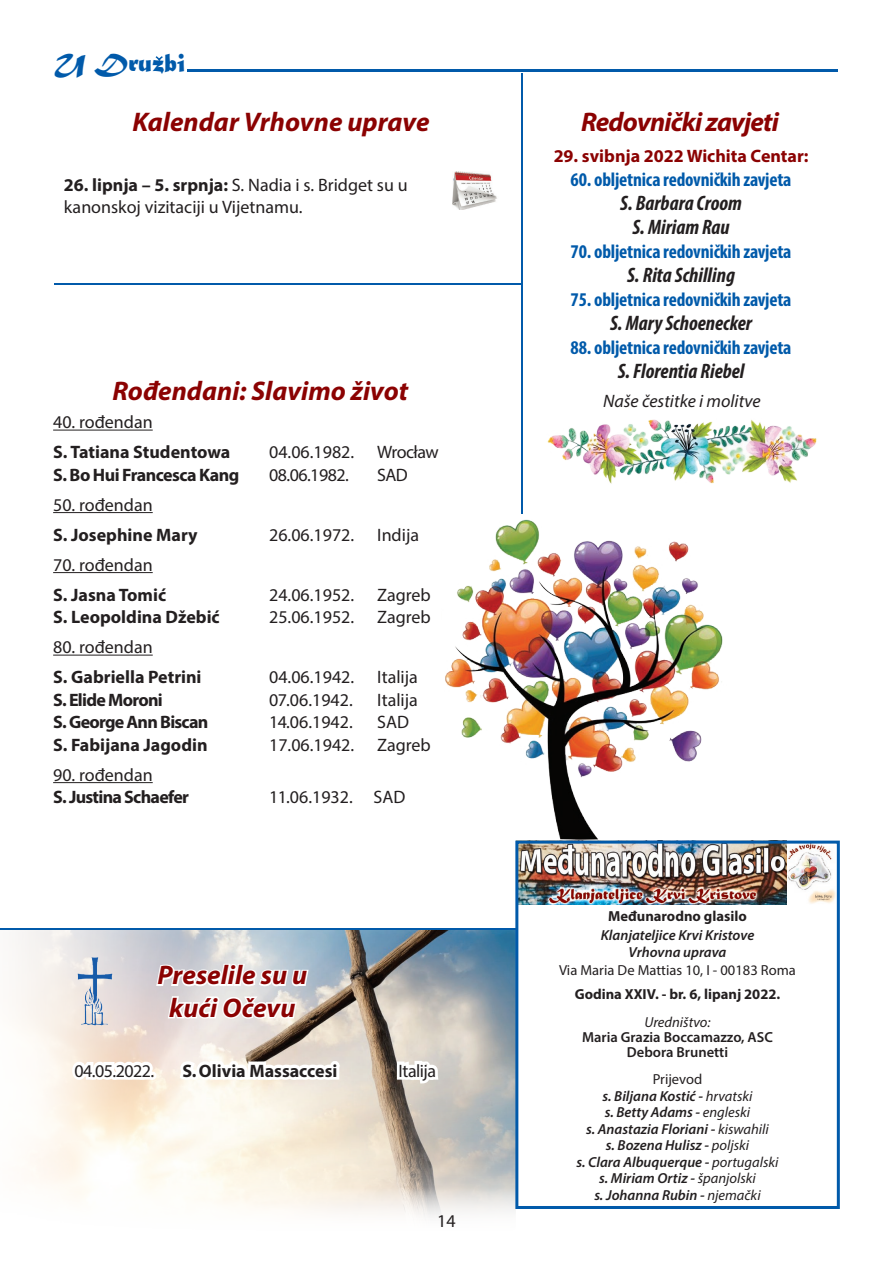
<style>
.page{position:relative;width:893px;height:1263px;background:#fff}
.page>*{position:absolute;margin:0;border:0;box-sizing:border-box;transform-origin:0 0}
.t1{font:italic 700 27px/32.4px "Myriad Pro";color:#8b0202;text-align:center}
.t2{font:italic 700 27px "Myriad Pro";letter-spacing:-.03em;color:#8b0202}
.t3{font:27px "Matura MT Script Capitals";color:#015aaa}
.t4{font:italic 700 condensed 21px/24px "Myriad Pro";color:#231f20;text-align:center}
.t5{font:700 condensed 19.5px "Myriad Pro";letter-spacing:-.01em;color:#015aaa}
.t6{font:18px/22.5px "Myriad Pro";color:#231f20}
.t7{font:700 18px "Myriad Pro";color:#231f20}
.t8{font:700 18px "Myriad Pro";letter-spacing:-.04em;color:#231f20}
.t9{font:700 18px "Myriad Pro";color:#8b0202}
.t10{font:700 18px "Myriad Pro";letter-spacing:-.03em;color:#231f20}
.t11{font:italic 18px "Myriad Pro";color:#231f20}
.t12{font:18px "Myriad Pro";letter-spacing:-.035em;color:#231f20}
.t13{font:18px "Myriad Pro";letter-spacing:-.03em;color:#231f20}
.t14{font:italic 600 14.55px/16.5px "Myriad Pro";color:#231f20;text-align:center}
.t15{font:700 14.55px "Myriad Pro";color:#231f20}
.t16{font:600 14.55px/15px "Myriad Pro";color:#231f20;text-align:center}
.t17{font:14.55px "Myriad Pro";color:#231f20}
.t18{font:italic 14.55px "Myriad Pro";color:#231f20}
.s1{font-weight:700}
.s2{font-weight:400;font-style:normal}
.s3{font-weight:400}
</style>
<div class="page">
<hr style="left:53px;top:430px;width:100px;height:1px;background:#231f20">
<hr style="left:53px;top:512px;width:100px;height:1px;background:#231f20">
<hr style="left:53px;top:572px;width:100px;height:1px;background:#231f20">
<hr style="left:53px;top:655px;width:100px;height:1px;background:#231f20">
<hr style="left:53px;top:782px;width:100px;height:1px;background:#231f20">
<img style="left:16px;top:930px;width:499px;height:287px">
<svg style="left:155px;top:962px;width:155px;height:26px"></svg>
<svg style="left:69px;top:1042px;width:88px;height:42px"></svg>
<div style="left:148px;top:1071px;width:9px;height:9px;border:6px solid #fff;border-radius:50%"></div>
<svg style="left:166px;top:994px;width:173px;height:148px"></svg>
<div style="left:330px;top:1061px;width:9px;height:9px;border:6px solid #fff;border-radius:50%"></div>
<svg style="left:397px;top:970px;width:45px;height:117px;background:#d1cdc6"></svg>
<hr style="left:0;top:929px;width:515px;height:1px;background:#015aaa">
<img style="left:61px;top:956px;width:60px;height:73px">
<img style="left:445px;top:520px;width:278px;height:320px">
<img style="left:453px;top:172px;width:44px;height:38px">
<hr style="left:54px;top:283px;width:468px;height:1px;background:#015aaa">
<img style="left:547px;top:419px;width:270px;height:65px">
<hr style="left:521px;top:73px;width:2px;height:440px;background:#015aaa">
<svg style="left:187px;top:70px;width:651px;height:2px"></svg>
<svg style="left:155px;top:56px;width:8px;height:6px"></svg>
<img style="left:784px;top:844px;width:52px;height:61px">
<img style="left:519px;top:844px;width:267px;height:60px">
<div style="left:515px;top:840px;width:325px;height:369px;border:3px solid #015aaa"></div>
<h1 class="t3" style="left:55px;top:46px;width:132px">U Druzbi</h1>
<h1 class="t1" style="left:133px;top:104px;width:298px">Kalendar Vrhovne uprave</h1>
<p class="t6" style="left:64px;top:173px;width:345px"><span class="s1">26. lipnja – 5. srpnja:</span> S. Nadia i s. Bridget su u kanonskoj vizitaciji u Vijetnamu.</p>
<h1 class="t1" style="left:112px;top:374px;width:297px">Rođendani: Slavimo život</h1>
<p class="t6" style="left:53px;top:411px;width:101px">40. rođendan</p>
<p class="t7" style="left:53px;top:440px;width:179px">S. Tatiana Studentowa</p>
<p class="t6" style="left:269px;top:441px;width:87px">04.06.1982.</p>
<p class="t12" style="left:377px;top:441px;width:63px">Wrocław</p>
<p class="t10" style="left:53px;top:463px;width:188px">S. Bo Hui Francesca Kang</p>
<p class="t6" style="left:269px;top:463px;width:81px">08.06.1982.</p>
<p class="t6" style="left:377px;top:463px;width:32px">SAD</p>
<p class="t6" style="left:53px;top:493px;width:101px">50. rođendan</p>
<p class="t7" style="left:53px;top:523px;width:146px">S. Josephine Mary</p>
<p class="t6" style="left:269px;top:523px;width:87px">26.06.1972.</p>
<p class="t6" style="left:377px;top:523px;width:43px">Indija</p>
<p class="t6" style="left:53px;top:553px;width:101px">70. rođendan</p>
<p class="t7" style="left:53px;top:583px;width:114px">S. Jasna Tomić</p>
<p class="t6" style="left:269px;top:583px;width:87px">24.06.1952.</p>
<p class="t6" style="left:377px;top:583px;width:55px">Zagreb</p>
<p class="t7" style="left:53px;top:605px;width:168px">S. Leopoldina Džebić</p>
<p class="t6" style="left:269px;top:606px;width:87px">25.06.1952.</p>
<p class="t6" style="left:377px;top:606px;width:55px">Zagreb</p>
<p class="t6" style="left:53px;top:636px;width:101px">80. rođendan</p>
<p class="t7" style="left:53px;top:665px;width:150px">S. Gabriella Petrini</p>
<p class="t6" style="left:269px;top:666px;width:87px">04.06.1942.</p>
<p class="t6" style="left:377px;top:666px;width:42px">Italija</p>
<p class="t8" style="left:53px;top:688px;width:111px">S. Elide Moroni</p>
<p class="t6" style="left:269px;top:688px;width:85px">07.06.1942.</p>
<p class="t6" style="left:377px;top:688px;width:42px">Italija</p>
<p class="t8" style="left:53px;top:710px;width:157px">S. George Ann Biscan</p>
<p class="t6" style="left:269px;top:711px;width:85px">14.06.1942.</p>
<p class="t6" style="left:377px;top:711px;width:33px">SAD</p>
<p class="t7" style="left:53px;top:733px;width:156px">S. Fabijana Jagodin</p>
<p class="t6" style="left:269px;top:733px;width:87px">17.06.1942.</p>
<p class="t6" style="left:377px;top:733px;width:55px">Zagreb</p>
<p class="t6" style="left:53px;top:763px;width:101px">90. rođendan</p>
<p class="t8" style="left:53px;top:785px;width:137px">S. Justina Schaefer</p>
<p class="t6" style="left:269px;top:786px;width:138px">11.06.1932. SAD</p>
<h1 class="t1" style="left:158px;top:958px;width:151px">Preselile su u kući Očevu</h1>
<p class="t6" style="left:75px;top:1059px;width:81px">04.05.2022.</p>
<p class="t7" style="left:183px;top:1059px;width:156px">S. Olivia Massaccesi</p>
<p class="t13" style="left:399px;top:1059px;width:39px">Italija</p>
<p class="t6" style="left:437px;top:1209px;width:20px">14</p>
<h1 class="t2" style="left:581px;top:104px;width:199px">Redovnički zavjeti</h1>
<p class="t9" style="left:554px;top:145px;width:256px">29. svibnja 2022 Wichita Centar:</p>
<p class="t5" style="left:571px;top:168px;width:222px">60. obljetnica redovničkih zavjeta</p>
<p class="t4" style="left:620px;top:191px;width:123px">S. Barbara Croom<br>S. Miriam Rau</p>
<p class="t5" style="left:571px;top:240px;width:222px">70. obljetnica redovničkih zavjeta</p>
<p class="t4" style="left:627px;top:263px;width:109px">S. Rita Schilling</p>
<p class="t5" style="left:571px;top:288px;width:222px">75. obljetnica redovničkih zavjeta</p>
<p class="t4" style="left:610px;top:311px;width:143px">S. Mary Schoenecker</p>
<p class="t5" style="left:571px;top:336px;width:222px">88. obljetnica redovničkih zavjeta</p>
<p class="t4" style="left:618px;top:359px;width:128px">S. Florentia Riebel</p>
<p class="t11" style="left:603px;top:390px;width:159px">Naše čestitke i molitve</p>
<p class="t15" style="left:608px;top:906px;width:140px">Međunarodno glasilo</p>
<p class="t14" style="left:601px;top:926px;width:155px;line-height:17.4px">Klanjateljice Krvi Kristove<br>Vrhovna uprava</p>
<p class="t17" style="left:559px;top:961px;width:238px">Via Maria De Mattias 10, I - 00183 Roma</p>
<p class="t15" style="left:575px;top:984px;width:207px">Godina XXIV. - br. 6, lipanj 2022.</p>
<p class="t18" style="left:644px;top:1013px;width:68px">Uredništvo:</p>
<p class="t16" style="left:582px;top:1030px;width:192px">Maria Grazia Boccamazzo, ASC<br>Debora Brunetti</p>
<p class="t14" style="left:576px;top:1071px;width:204px"><span class="s2">Prijevod<br></span>s. Biljana Kostić - <span class="s3">hrvatski<br></span>s. Betty Adams - <span class="s3">engleski<br></span>s. Anastazia Floriani - <span class="s3">kiswahili<br></span>s. Bozena Hulisz - <span class="s3">poljski<br></span>s. Clara Albuquerque - <span class="s3">portugalski </span>s. Miriam Ortiz - <span class="s3">španjolski<br></span>s. Johanna Rubin - <span class="s3">njemački</span></p>
</div>
